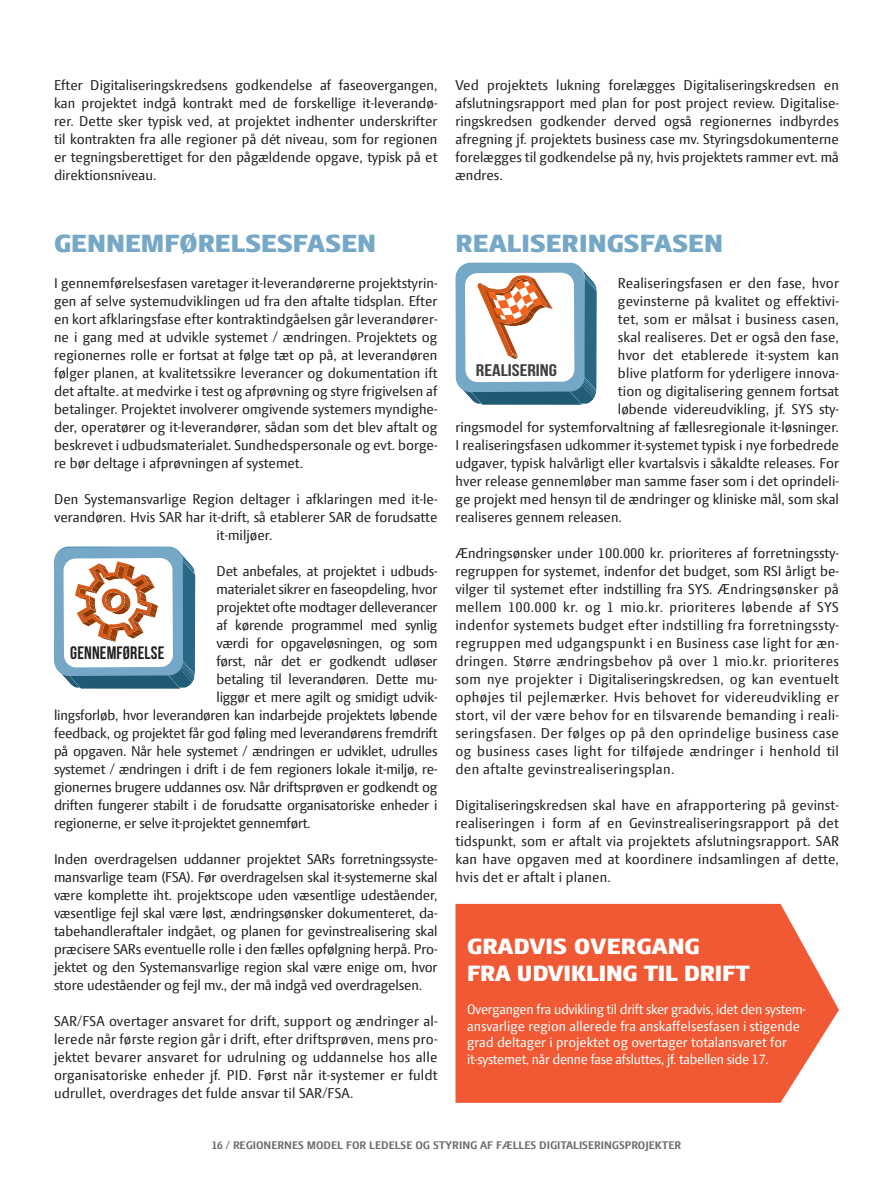
<style>
.page{position:relative;width:893px;height:1191px;background:#fff}
.page>*{position:absolute;margin:0;border:0;box-sizing:border-box;transform-origin:0 0}
.RUBRIK_18_heavy_fase{font:800 27px "Press Sans";color:#75a8c6}
.RUBRIK_18_heavy_fase-2{font:800 24px/27px "Press Sans";letter-spacing:-.01em;color:#fff}
.liste_mindre_ml_rum{font:18px "Bebas Neue";letter-spacing:.01em;color:#231f20}
.t1{font:16.8px "Bebas Neue";color:#3e3e3f;scale:1.25 1}
.t2{font:15.45px/18px "Press Sans";color:#231f20;text-align:justify}
.liste_mindre_ml_rum-2{font:15px/16.5px "Press Sans";letter-spacing:-.01em;color:#fff}
.t3{font:700 12px "Press Sans";color:#6c6d70}
</style>
<div class="page">
<svg style="left:455px;top:263px;width:142px;height:142px"></svg>
<svg style="left:455px;top:904px;width:384px;height:198px;background:#f16542"></svg>
<svg style="left:54px;top:546px;width:141px;height:142px"></svg>
<p class="t2" style="left:54px;top:78px;width:385px">Efter Digitaliseringskredsens godkendelse af faseovergangen, kan projektet indgå kontrakt med de forskellige it-leverandø&shy;rer. Dette sker typisk ved, at projektet indhenter underskrifter til kontrakten fra alle regioner på dét niveau, som for regionen er tegningsberettiget for den pågældende opgave, typisk på et direktionsniveau.</p>
<p class="t2" style="left:455px;top:78px;width:385px">Ved projektets lukning forelægges Digitaliseringskredsen en afslutningsrapport med plan for post project review. Digitalise&shy;ringskredsen godkender derved også regionernes indbyrdes afregning jf. projektets business case mv. Styringsdokumenterne forelægges til godkendelse på ny, hvis projektets rammer evt. må ændres.</p>
<p class="RUBRIK_18_heavy_fase" style="left:54px;top:230px;width:324px">GENNEMFØRELSESFASEN</p>
<p class="t2" style="left:54px;top:276px;width:385px">I gennemførelsesfasen varetager it-leverandørerne projektstyrin&shy;gen af selve systemudviklingen ud fra den aftalte tidsplan. Efter en kort afklaringsfase efter kontraktindgåelsen går leverandører&shy;ne i gang med at udvikle systemet / ændringen. Projektets og regionernes rolle er fortsat at følge tæt op på, at leverandøren følger planen, at kvalitetssikre leverancer og dokumentation ift det aftalte. at medvirke i test og afprøvning og styre frigivelsen af betalinger. Projektet involverer omgivende systemers myndighe&shy;der, operatører og it-leverandører, sådan som det blev aftalt og beskrevet i udbudsmaterialet. Sundhedspersonale og evt. borge&shy;re bør deltage i afprøvningen af systemet.</p>
<p class="t2" style="left:54px;top:492px;width:385px;text-align:center">Den Systemansvarlige Region deltager i afklaringen med it-le&shy;verandøren. Hvis SAR har it-drift, så etablerer SAR de forudsatte it-miljøer.</p>
<p class="t2" style="left:216px;top:564px;width:222px">Det anbefales, at projektet i udbuds-</p>
<p class="t2" style="left:216px;top:582px;width:223px">materialet sikrer en faseopdeling, hvor</p>
<p class="t2" style="left:216px;top:600px;width:222px">projektet ofte modtager delleverancer</p>
<p class="t2" style="left:216px;top:618px;width:223px">af kørende programmel med synlig</p>
<p class="t2" style="left:216px;top:636px;width:222px">værdi for opgaveløsningen, og som</p>
<p class="t2" style="left:216px;top:654px;width:222px">først, når det er godkendt udløser</p>
<p class="t2" style="left:216px;top:672px;width:222px">betaling til leverandøren. Dette mu-</p>
<p class="t2" style="left:216px;top:690px;width:222px">liggør et mere agilt og smidigt udvik-</p>
<p class="t2" style="left:54px;top:708px;width:385px">lingsforløb, hvor leverandøren kan indarbejde projektets løbende</p>
<p class="t2" style="left:54px;top:726px;width:385px">feedback, og projektet får god føling med leverandørens fremdrift</p>
<p class="t2" style="left:54px;top:744px;width:385px">på opgaven. Når hele systemet / ændringen er udviklet, udrulles</p>
<p class="t2" style="left:54px;top:762px;width:385px">systemet / ændringen i drift i de fem regioners lokale it-miljø, re-</p>
<p class="t2" style="left:54px;top:780px;width:385px">gionernes brugere uddannes osv. Når driftsprøven er godkendt og</p>
<p class="t2" style="left:54px;top:798px;width:385px">driften fungerer stabilt i de forudsatte organisatoriske enheder i</p>
<p class="t2" style="left:54px;top:816px;width:258px">regionerne, er selve it-projektet gennemført.</p>
<p class="t2" style="left:54px;top:852px;width:385px">Inden overdragelsen uddanner projektet SARs forretningssyste&shy;mansvarlige team (FSA). Før overdragelsen skal it-systemerne skal være komplette iht. projektscope uden væsentlige udeståender, væsentlige fejl skal være løst, ændringsønsker dokumenteret, da&shy;tabehandleraftaler indgået, og planen for gevinstrealisering skal præcisere SARs eventuelle rolle i den fælles opfølgning herpå. Pro&shy;jektet og den Systemansvarlige region skal være enige om, hvor store udeståender og fejl mv., der må indgå ved overdragelsen.</p>
<p class="t2" style="left:54px;top:1014px;width:385px">SAR/FSA overtager ansvaret for drift, support og ændringer al&shy;lerede når første region går i drift, efter driftsprøven, mens pro&shy;jektet bevarer ansvaret for udrulning og uddannelse hos alle organisatoriske enheder jf. PID. Først når it-systemer er fuldt udrullet, overdrages det fulde ansvar til SAR/FSA.</p>
<p class="liste_mindre_ml_rum" style="left:70px;top:643px;width:96px">GENNEMFØRELSE</p>
<p class="RUBRIK_18_heavy_fase" style="left:455px;top:230px;width:269px">REALISERINGSFASEN</p>
<p class="t2" style="left:618px;top:276px;width:222px">Realiseringsfasen er den fase, hvor</p>
<p class="t2" style="left:618px;top:294px;width:222px">gevinsterne på kvalitet og effektivi-</p>
<p class="t2" style="left:618px;top:312px;width:223px">tet, som er målsat i business casen,</p>
<p class="t2" style="left:618px;top:330px;width:223px">skal realiseres. Det er også den fase,</p>
<p class="t2" style="left:618px;top:348px;width:223px">hvor det etablerede it-system kan</p>
<p class="t2" style="left:618px;top:366px;width:222px">blive platform for yderligere innova-</p>
<p class="t2" style="left:618px;top:384px;width:223px">tion og digitalisering gennem fortsat</p>
<p class="t2" style="left:618px;top:402px;width:222px">løbende videreudvikling, jf. SYS sty-</p>
<p class="t2" style="left:455px;top:420px;width:385px">ringsmodel for systemforvaltning af fællesregionale it-løsninger.</p>
<p class="t2" style="left:455px;top:438px;width:385px">I realiseringsfasen udkommer it-systemet typisk i nye forbedrede</p>
<p class="t2" style="left:455px;top:456px;width:385px">udgaver, typisk halvårligt eller kvartalsvis i såkaldte releases. For</p>
<p class="t2" style="left:455px;top:474px;width:385px">hver release gennemløber man samme faser som i det oprindeli-</p>
<p class="t2" style="left:455px;top:492px;width:385px">ge projekt med hensyn til de ændringer og kliniske mål, som skal</p>
<p class="t2" style="left:455px;top:510px;width:168px">realiseres gennem releasen.</p>
<p class="t2" style="left:455px;top:546px;width:385px">Ændringsønsker under 100.000 kr. prioriteres af forretningssty&shy;regruppen for systemet, indenfor det budget, som RSI årligt be&shy;vilger til systemet efter indstilling fra SYS. Ændringsønsker på mellem 100.000 kr. og 1 mio.kr. prioriteres løbende af SYS indenfor systemets budget efter indstilling fra forretningssty&shy;regruppen med udgangspunkt i en Business case light for æn&shy;dringen. Større ændringsbehov på over 1 mio.kr. prioriteres som nye projekter i Digitaliseringskredsen, og kan eventuelt ophøjes til pejlemærker. Hvis behovet for videreudvikling er stort, vil der være behov for en tilsvarende bemanding i reali&shy;seringsfasen. Der følges op på den oprindelige business case og business cases light for tilføjede ændringer i henhold til den aftalte gevinstrealiseringsplan.</p>
<p class="t2" style="left:455px;top:798px;width:385px">Digitaliseringskredsen skal have en afrapportering på gevinst&shy;realiseringen i form af en Gevinstrealiseringsrapport på det tidspunkt, som er aftalt via projektets afslutningsrapport. SAR kan have opgaven med at koordinere indsamlingen af dette, hvis det er aftalt i planen.</p>
<p class="t1" style="left:476px;top:361px;width:66px">REALISERING</p>
<p class="RUBRIK_18_heavy_fase-2" style="left:467px;top:933px;width:284px">GRADVIS OVERGANG<br>FRA UDVIKLING TIL DRIFT</p>
<p class="liste_mindre_ml_rum-2" style="left:467px;top:1002px;width:340px">Overgangen fra udvikling til drift sker gradvis, idet den system&shy;ansvarlige region allerede fra anskaffelsesfasen i stigende grad deltager i projektet og overtager totalansvaret for it-systemet, når denne fase afsluttes, jf. tabellen side 17.</p>
<p class="t3" style="left:212px;top:1138px;width:471px">16 / REGIONERNES MODEL FOR LEDELSE OG STYRING AF FÆLLES DIGITALISERINGSPROJEKTER</p>
</div>
